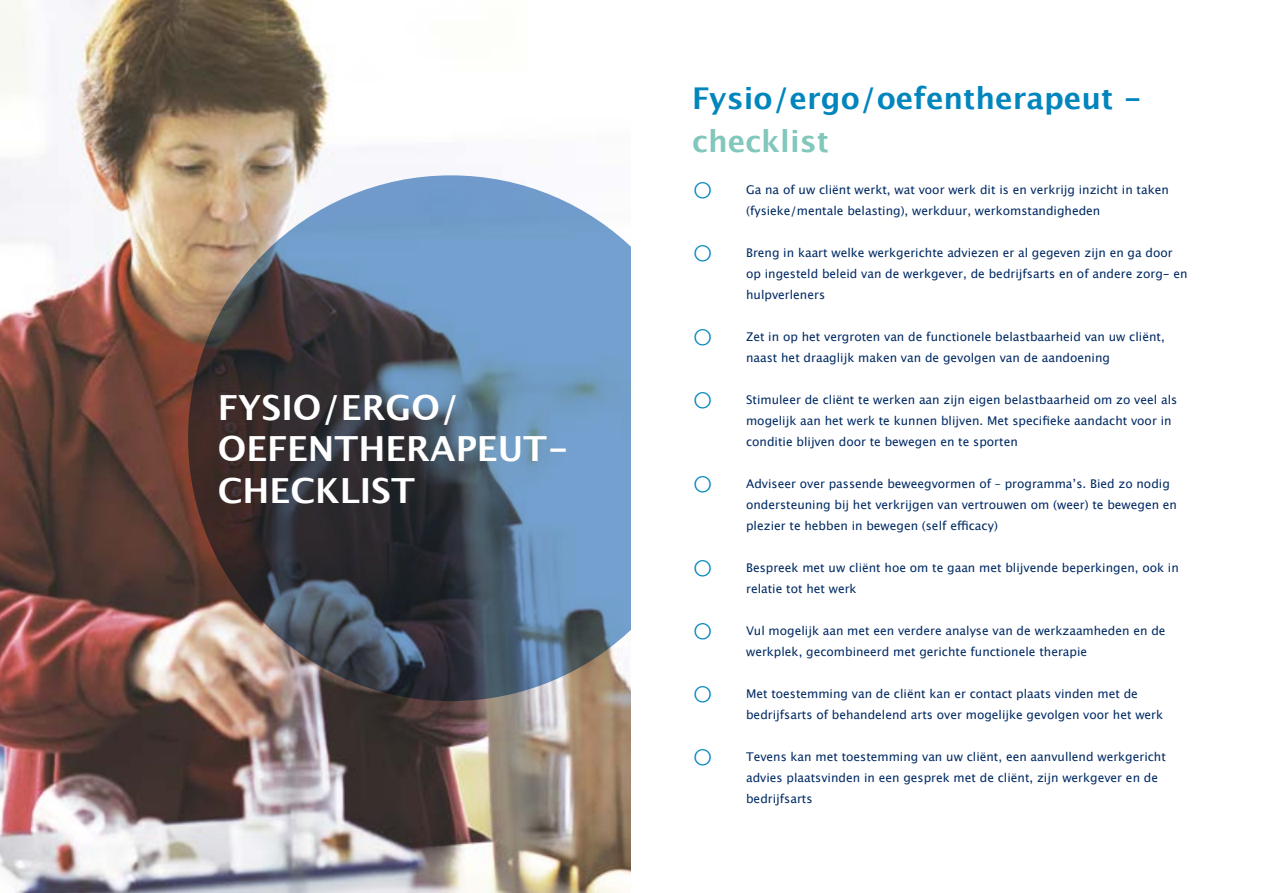
<style>
.page{position:relative;width:1263px;height:893px;background:#fff}
.page>*{position:absolute;margin:0;border:0;box-sizing:border-box;transform-origin:0 0}
.t1{font:700 34.65px/41.5px "Lucida Grande";color:#fff}
.t2{font:700 30px "Lucida Grande";color:#0085bd}
.t3{font:700 30px "Lucida Grande";color:#82c7bb}
.t4{font:12px/21px "Lucida Grande";color:#002a64}
.s1{font-size:37.5px;color:#0085bd}
</style>
<div class="page">
<img style="left:0;top:0;width:631px;height:893px">
<svg style="left:188px;top:175px;width:526px;height:526px;background:#51657c"></svg>
<div style="left:631px;top:0;width:632px;height:893px;background:#fff"></div>
<h1 class="t1" style="left:218px;top:386px;width:353px">FYSIO/ERGO/<br>OEFENTHERAPEUT-<br>CHECKLIST</h1>
<h2 class="t2" style="left:692px;top:73px;width:452px">Fysio/ergo/oefentherapeut -</h2>
<h2 class="t3" style="left:692px;top:117px;width:138px">checklist</h2>
<p class="t4" style="left:746px;top:179px;width:424px;text-indent:-54px"><span class="s1">○</span> Ga na of uw cliënt werkt, wat voor werk dit is en verkrijg inzicht in taken (fysieke/mentale belasting), werkduur, werkomstandigheden</p>
<p class="t4" style="left:746px;top:242px;width:443px;text-indent:-54px"><span class="s1">○</span> Breng in kaart welke werkgerichte adviezen er al gegeven zijn en ga door op ingesteld beleid van de werkgever, de bedrijfsarts en of andere zorg- en hulpverleners</p>
<p class="t4" style="left:692px;top:326px;width:474px;text-align:center"><span class="s1">○</span> Zet in op het vergroten van de functionele belastbaarheid van uw cliënt, naast het draaglijk maken van de gevolgen van de aandoening</p>
<p class="t4" style="left:746px;top:389px;width:433px;text-indent:-54px"><span class="s1">○</span> Stimuleer de cliënt te werken aan zijn eigen belastbaarheid om zo veel als mogelijk aan het werk te kunnen blijven. Met specifieke aandacht voor in conditie blijven door te bewegen en te sporten</p>
<p class="t4" style="left:746px;top:473px;width:432px;text-indent:-54px"><span class="s1">○</span> Adviseer over passende beweegvormen of – programma’s. Bied zo nodig ondersteuning bij het verkrijgen van vertrouwen om (weer) te bewegen en plezier te hebben in bewegen (self efficacy)</p>
<p class="t4" style="left:746px;top:557px;width:434px;text-indent:-54px"><span class="s1">○</span> Bespreek met uw cliënt hoe om te gaan met blijvende beperkingen, ook in relatie tot het werk</p>
<p class="t4" style="left:746px;top:620px;width:421px;text-indent:-54px"><span class="s1">○</span> Vul mogelijk aan met een verdere analyse van de werkzaamheden en de werkplek, gecombineerd met gerichte functionele therapie</p>
<p class="t4" style="left:746px;top:683px;width:419px;text-indent:-54px"><span class="s1">○</span> Met toestemming van de cliënt kan er contact plaats vinden met de bedrijfsarts of behandelend arts over mogelijke gevolgen voor het werk</p>
<p class="t4" style="left:746px;top:746px;width:421px;text-indent:-54px"><span class="s1">○</span> Tevens kan met toestemming van uw cliënt, een aanvullend werkgericht advies plaatsvinden in een gesprek met de cliënt, zijn werkgever en de bedrijfsarts</p>
</div>
